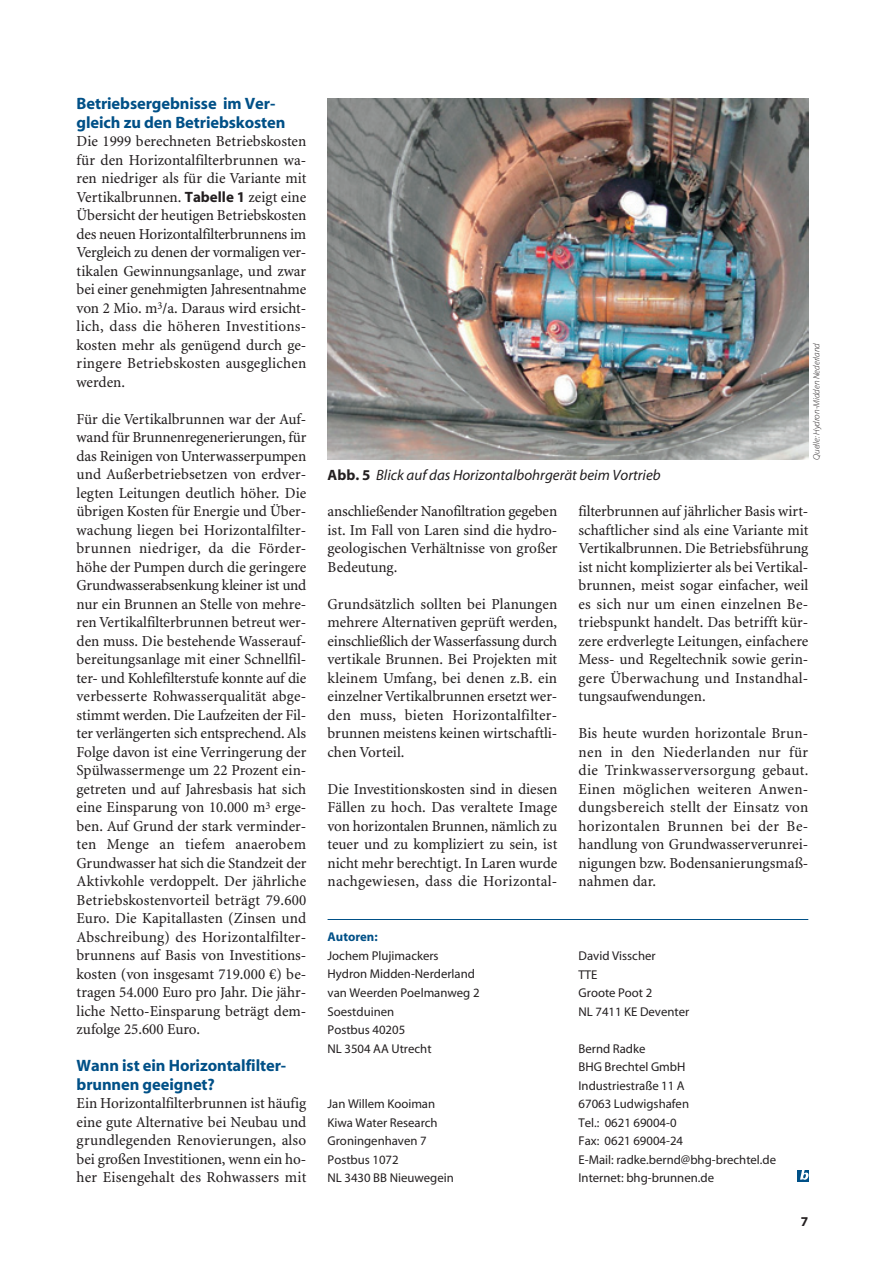
<style>
.page{position:relative;width:893px;height:1263px;background:#fff}
.page>*{position:absolute;margin:0;border:0;box-sizing:border-box;transform-origin:0 0}
.t1{font:700 16.5px/18.5px "Myriad T1";letter-spacing:-.005em;color:#005087}
.t2{font:15.3px/18.5px "RM Minion Mager";color:#231f20;text-align:justify}
.t3{font:italic 15px "Myriad T1";color:#231f20}
.t4{font:700 13.5px "Myriad T1";color:#231f20}
.t5{font:12.75px/18.5px "Myriad T1";color:#231f20}
.t6{font:700 12.75px "Myriad T1";color:#005087}
.t7{font:italic 300 9px "Myriad T1";color:#231f20}
.s1{font-family:"Myriad T1";font-weight:700;font-size:15px}
.s2{font-weight:700;font-style:normal}
</style>
<div class="page">
<img style="left:327px;top:99px;width:481px;height:361px">
<div style="left:796px;top:1170px;width:12px;height:12px;background:#005087"></div>
<svg style="left:800px;top:1170px;width:8px;height:10px"></svg>
<hr style="left:327px;top:919px;width:481px;height:1px;background:#005087">
<p class="t1" style="left:77px;top:96px;width:210px">Betriebsergebnisse im Ver&shy;gleich zu den Betriebskosten</p>
<p class="t2" style="left:77px;top:133px;width:231px">Die 1999 berechneten Betriebskosten für den Horizontalfilterbrunnen wa&shy;ren niedriger als für die Variante mit Vertikalbrunnen. <span class="s1">Tabelle 1</span> zeigt eine Übersicht der heutigen Betriebskosten des neuen Horizontalfilterbrunnens im Vergleich zu denen der vormaligen ver&shy;tikalen Gewinnungsanlage, und zwar bei einer genehmigten Jahresentnahme von 2 Mio. m<sup>3</sup>/a. Daraus wird ersicht&shy;lich, dass die höheren Investitions&shy;kosten mehr als genügend durch ge&shy;ringere Betriebskosten ausgeglichen werden.</p>
<p class="t2" style="left:77px;top:411px;width:231px">Für die Vertikalbrunnen war der Auf&shy;wand für Brunnenregenerierungen, für das Reinigen von Unterwasserpumpen und Außerbetriebsetzen von erdver&shy;legten Leitungen deutlich höher. Die übrigen Kosten für Energie und Über&shy;wachung liegen bei Horizontalfilter&shy;brunnen niedriger, da die Förder&shy;höhe der Pumpen durch die geringere Grundwasserabsenkung kleiner ist und nur ein Brunnen an Stelle von mehre&shy;ren Vertikalfilterbrunnen betreut wer&shy;den muss. Die bestehende Wasserauf&shy;bereitungsanlage mit einer Schnellfil&shy;ter- und Kohlefilterstufe konnte auf die verbesserte Rohwasserqualität abge&shy;stimmt werden. Die Laufzeiten der Fil&shy;ter verlängerten sich entsprechend. Als Folge davon ist eine Verringerung der Spülwassermenge um 22 Prozent ein&shy;getreten und auf Jahresbasis hat sich eine Einsparung von 10.000 m<sup>3</sup> erge&shy;ben. Auf Grund der stark verminder&shy;ten Menge an tiefem anaerobem Grundwasser hat sich die Standzeit der Aktivkohle verdoppelt. Der jährliche Betriebskostenvorteil beträgt 79.600<br>Euro. Die Kapitallasten (Zinsen und Abschreibung) des Horizontalfilter&shy;brunnens auf Basis von Investitions&shy;kosten (von insgesamt 719.000 €) be&shy;tragen 54.000 Euro pro Jahr. Die jähr&shy;liche Netto-Einsparung beträgt dem&shy;zufolge 25.600 Euro.</p>
<p class="t1" style="left:77px;top:1058px;width:211px">Wann ist ein Horizontalfilter&shy;brunnen geeignet?</p>
<p class="t2" style="left:77px;top:1095px;width:231px">Ein Horizontalfilterbrunnen ist häufig eine gute Alternative bei Neubau und grundlegenden Renovierungen, also bei großen Investitionen, wenn ein ho&shy;her Eisengehalt des Rohwassers mit</p>
<p class="t3" style="left:327px;top:469px;width:334px"><span class="s2">Abb. 5</span> Blick auf das Horizontalbohrgerät beim Vortrieb</p>
<p class="t7" style="left:812px;top:460px;width:118px;rotate:-90deg">Quelle: Hydron-Midden Nederland</p>
<p class="t2" style="left:327px;top:503px;width:231px">anschließender Nanofiltration gegeben ist. Im Fall von Laren sind die hydro&shy;geologischen Verhältnisse von großer Bedeutung.</p>
<p class="t2" style="left:327px;top:596px;width:231px">Grundsätzlich sollten bei Planungen mehrere Alternativen geprüft werden, einschließlich der Wasserfassung durch vertikale Brunnen. Bei Projekten mit kleinem Umfang, bei denen z.B. ein einzelner Vertikalbrunnen ersetzt wer&shy;den muss, bieten Horizontalfilter&shy;brunnen meistens keinen wirtschaftli&shy;chen Vorteil.</p>
<p class="t2" style="left:327px;top:781px;width:231px">Die Investitionskosten sind in diesen Fällen zu hoch. Das veraltete Image von horizontalen Brunnen, nämlich zu teuer und zu kompliziert zu sein, ist nicht mehr berechtigt. In Laren wurde nachgewiesen, dass die Horizontal-</p>
<p class="t6" style="left:327px;top:932px;width:52px">Autoren:</p>
<p class="t5" style="left:327px;top:947px;width:153px">Jochem Plujimackers<br>Hydron Midden-Nerderland van Weerden Poelmanweg 2<br>Soestduinen<br>Postbus 40205<br>NL 3504 AA Utrecht</p>
<p class="t5" style="left:327px;top:1096px;width:128px">Jan Willem Kooiman<br>Kiwa Water Research<br>Groningenhaven 7<br>Postbus 1072<br>NL 3430 BB Nieuwegein</p>
<p class="t2" style="left:578px;top:503px;width:231px">filterbrunnen auf jährlicher Basis wirt&shy;schaftlicher sind als eine Variante mit Vertikalbrunnen. Die Betriebsführung ist nicht komplizierter als bei Vertikal&shy;brunnen, meist sogar einfacher, weil es sich nur um einen einzelnen Be&shy;triebspunkt handelt. Das betrifft kür&shy;zere erdverlegte Leitungen, einfachere Mess- und Regeltechnik sowie gerin&shy;gere Überwachung und Instandhal&shy;tungsaufwendungen.</p>
<p class="t2" style="left:578px;top:725px;width:231px">Bis heute wurden horizontale Brun&shy;nen in den Niederlanden nur für die Trinkwasserversorgung gebaut.<br>Einen möglichen weiteren Anwen&shy;dungsbereich stellt der Einsatz von horizontalen Brunnen bei der Be&shy;handlung von Grundwasserverunrei&shy;nigungen bzw. Bodensanierungsmaß&shy;nahmen dar.</p>
<p class="t5" style="left:578px;top:947px;width:112px">David Visscher<br>TTE<br>Groote Poot 2<br>NL 7411 KE Deventer</p>
<p class="t5" style="left:578px;top:1040px;width:199px">Bernd Radke<br>BHG Brechtel GmbH<br>Industriestraße 11 A<br>67063 Ludwigshafen<br>Tel.: 0621 69004-0<br>Fax: 0621 69004-24<br>E-Mail: radke.bernd@bhg-brechtel.de<br>Internet: bhg-brunnen.de</p>
<p class="t4" style="left:800px;top:1217px;width:9px">7</p>
</div>
